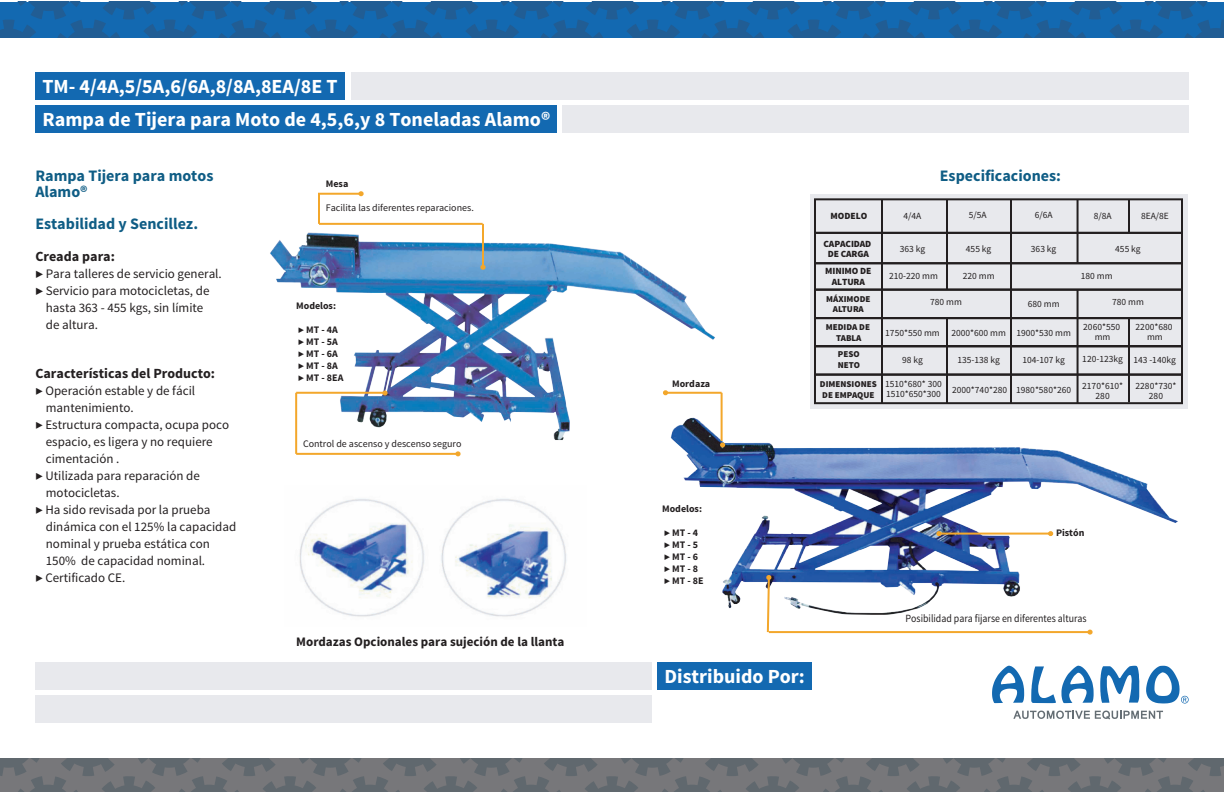
<style>
.page{position:relative;width:1224px;height:792px;background:#fff}
.page>*{position:absolute;margin:0;border:0;box-sizing:border-box;transform-origin:0 0}
.t1{font:700 20px/32.5px "Source Sans Pro";color:#fff}
.t2{font:700 16px/16px "Source Sans Pro";color:#0f5d85}
.t3{font:700 14px "Source Sans Pro";color:#231f20}
.t4{font:13px "Source Sans Pro";color:#231f20}
.t5{font:700 13px "Source Sans Pro";color:#231f20}
.t6{font:11px "Source Sans Pro";color:#231f20;scale:.89 1}
.t7{font:700 10px/12px "Source Sans Pro";color:#231f20}
.t8{font:10px "Source Sans Pro";color:#231f20}
.t9{font:9.5px/10px "Source Sans Pro";color:#231f20;text-align:center}
.t10{font:900 9.5px/10.4px "Source Sans Pro";letter-spacing:-.01em;color:#231f20;text-align:center}
.t11{font:900 9px/10.8px "Source Sans Pro";color:#231f20;text-align:center}
.s1{font-weight:700}
</style>
<div class="page">
<img style="left:657px;top:392px;width:521px;height:319px">
<svg style="left:0;top:759px;width:1224px;height:33px;background:#6f7175"></svg>
<svg style="left:0;top:2px;width:1224px;height:35px;background:#1764a6"></svg>
<svg style="left:1100px;top:666px;width:39px;height:37px"></svg>
<svg style="left:992px;top:666px;width:32px;height:37px"></svg>
<svg style="left:1031px;top:666px;width:63px;height:37px"></svg>
<svg style="left:1013px;top:711px;width:150px;height:9px"></svg>
<svg style="left:1146px;top:666px;width:43px;height:38px"></svg>
<div style="left:351px;top:73px;width:838px;height:27px;background:#e8e9ed"></div>
<div style="left:562px;top:106px;width:627px;height:27px;background:#e8e9ed"></div>
<div style="left:35px;top:662px;width:617px;height:28px;background:#e8e9ed"></div>
<div style="left:35px;top:695px;width:617px;height:28px;background:#e8e9ed"></div>
<div style="left:35px;top:73px;width:310px;height:27px;background:#1369b1"></div>
<div style="left:35px;top:106px;width:522px;height:27px;background:#1369b1"></div>
<div style="left:657px;top:663px;width:155px;height:27px;background:#1369b1"></div>
<div style="left:810px;top:194px;width:378px;height:215px;background:#e8e9ed"></div>
<hr style="left:881px;top:200px;width:2px;height:203px;background:#231f20">
<div style="left:814px;top:198px;width:369px;height:36px;border:2px solid #231f20"></div>
<div style="left:814px;top:232px;width:369px;height:32px;border:2px solid #231f20"></div>
<div style="left:814px;top:262px;width:369px;height:29px;border:2px solid #231f20"></div>
<div style="left:814px;top:289px;width:369px;height:30px;border:2px solid #231f20"></div>
<div style="left:814px;top:317px;width:369px;height:30px;border:2px solid #231f20"></div>
<div style="left:814px;top:345px;width:369px;height:30px;border:2px solid #231f20"></div>
<hr style="left:946px;top:200px;width:2px;height:90px;background:#231f20">
<hr style="left:946px;top:318px;width:2px;height:85px;background:#231f20">
<hr style="left:1010px;top:200px;width:2px;height:203px;background:#231f20">
<hr style="left:1077px;top:200px;width:2px;height:63px;background:#231f20">
<hr style="left:1077px;top:290px;width:2px;height:113px;background:#231f20">
<hr style="left:1128px;top:200px;width:2px;height:33px;background:#231f20">
<hr style="left:1128px;top:318px;width:2px;height:84px;background:#231f20">
<img style="left:270px;top:192px;width:452px;height:288px">
<hr style="left:482px;top:224px;width:2px;height:44px;background:#f3a72b">
<hr style="left:319px;top:223px;width:164px;height:2px;background:#f3a72b">
<hr style="left:295px;top:393px;width:2px;height:61px;background:#f3a72b">
<hr style="left:296px;top:453px;width:162px;height:2px;background:#f3a72b">
<hr style="left:769px;top:631px;width:321px;height:2px;background:#f3a72b">
<hr style="left:318px;top:193px;width:2px;height:31px;background:#f3a72b">
<img style="left:299px;top:498px;width:268px;height:119px">
<hr style="left:296px;top:392px;width:89px;height:2px;background:#f3a72b">
<svg style="left:480px;top:265px;width:6px;height:5px"></svg>
<svg style="left:358px;top:191px;width:6px;height:5px"></svg>
<svg style="left:382px;top:391px;width:6px;height:5px"></svg>
<svg style="left:455px;top:451px;width:6px;height:5px"></svg>
<svg style="left:1087px;top:630px;width:6px;height:5px"></svg>
<svg style="left:766px;top:575px;width:5px;height:59px"></svg>
<hr style="left:318px;top:193px;width:42px;height:2px;background:#f3a72b">
<div style="left:814px;top:374px;width:369px;height:30px;border:2px solid #231f20"></div>
<hr style="left:939px;top:533px;width:112px;height:2px;background:#f3a72b">
<svg style="left:936px;top:531px;width:6px;height:5px"></svg>
<svg style="left:1048px;top:531px;width:5px;height:5px"></svg>
<hr style="left:721px;top:393px;width:2px;height:48px;background:#f3a72b">
<hr style="left:664px;top:392px;width:58px;height:2px;background:#f3a72b">
<svg style="left:720px;top:442px;width:5px;height:5px"></svg>
<svg style="left:663px;top:390px;width:5px;height:5px"></svg>
<h1 class="t1" style="left:42px;top:71px;width:509px">TM- 4/4A,5/5A,6/6A,8/8A,8EA/8E T<br>Rampa de Tijera para Moto de 4,5,6,y 8 Toneladas Alamo®</h1>
<p class="t2" style="left:35px;top:168px;width:180px">Rampa Tijera para motos<br>Alamo®</p>
<p class="t2" style="left:35px;top:216px;width:164px">Estabilidad y Sencillez.</p>
<p class="t3" style="left:35px;top:247px;width:81px">Creada para:</p>
<p class="t4" style="left:35px;top:265px;width:188px"><span class="s1">▶</span> Para talleres de servicio general.</p>
<p class="t4" style="left:35px;top:282px;width:176px"><span class="s1">▶</span> Servicio para motocicletas, de</p>
<p class="t4" style="left:46px;top:299px;width:159px">hasta 363 - 455 kgs, sin límite</p>
<p class="t4" style="left:46px;top:316px;width:54px">de altura.</p>
<p class="t3" style="left:35px;top:364px;width:181px">Características del Producto:</p>
<p class="t4" style="left:35px;top:382px;width:161px">▶ Operación estable y de fácil</p>
<p class="t4" style="left:46px;top:399px;width:89px">mantenimiento.</p>
<p class="t4" style="left:35px;top:416px;width:195px">▶ Estructura compacta, ocupa poco</p>
<p class="t4" style="left:46px;top:433px;width:168px">espacio, es ligera y no requiere</p>
<p class="t4" style="left:46px;top:450px;width:75px">cimentación .</p>
<p class="t4" style="left:35px;top:467px;width:166px">▶ Utilizada para reparación de</p>
<p class="t4" style="left:46px;top:484px;width:75px">motocicletas.</p>
<p class="t4" style="left:35px;top:501px;width:177px">▶ Ha sido revisada por la prueba</p>
<p class="t4" style="left:46px;top:518px;width:192px">dinámica con el 125% la capacidad</p>
<p class="t4" style="left:46px;top:535px;width:166px">nominal y prueba estática con</p>
<p class="t4" style="left:46px;top:552px;width:161px">150% de capacidad nominal.</p>
<p class="t4" style="left:35px;top:569px;width:91px">▶ Certificado CE.</p>
<p class="t7" style="left:326px;top:178px;width:24px">Mesa</p>
<p class="t8" style="left:326px;top:202px;width:150px">Facilita las diferentes reparaciones.</p>
<p class="t7" style="left:296px;top:300px;width:41px">Modelos:</p>
<p class="t7" style="left:298px;top:324px;width:47px">▶ MT - 4A ▶ MT - 5A ▶ MT - 6A ▶ MT - 8A ▶ MT - 8EA</p>
<p class="t8" style="left:303px;top:437px;width:160px">Control de ascenso y descenso seguro</p>
<p class="t5" style="left:296px;top:633px;width:270px">Mordazas Opcionales para sujeción de la llanta</p>
<p class="t7" style="left:672px;top:379px;width:40px">Mordaza</p>
<p class="t2" style="left:940px;top:168px;width:123px">Especificaciones:</p>
<p class="t10" style="left:830px;top:211px;width:38px">MODELO</p>
<p class="t10" style="left:823px;top:239px;width:49px">CAPACIDAD<br>DE CARGA</p>
<p class="t10" style="left:825px;top:266px;width:48px">MINIMO DE<br>ALTURA</p>
<p class="t9" style="left:904px;top:211px;width:19px">4/4A</p>
<p class="t9" style="left:900px;top:244px;width:27px">363 kg</p>
<p class="t9" style="left:889px;top:271px;width:50px">210-220 mm</p>
<p class="t9" style="left:969px;top:210px;width:19px">5/5A</p>
<p class="t9" style="left:966px;top:244px;width:27px">455 kg</p>
<p class="t9" style="left:963px;top:271px;width:33px">220 mm</p>
<p class="t9" style="left:1035px;top:210px;width:19px">6/6A</p>
<p class="t9" style="left:1031px;top:244px;width:27px">363 kg</p>
<p class="t9" style="left:1094px;top:211px;width:19px">8/8A</p>
<p class="t9" style="left:1141px;top:211px;width:29px">8EA/8E</p>
<p class="t9" style="left:1115px;top:244px;width:27px">455 kg</p>
<p class="t9" style="left:1081px;top:271px;width:33px">180 mm</p>
<p class="t11" style="left:826px;top:294px;width:46px">MÁXIMODE<br>ALTURA</p>
<p class="t9" style="left:930px;top:297px;width:33px">780 mm</p>
<p class="t9" style="left:951px;top:328px;width:56px">2000*600 mm</p>
<p class="t9" style="left:957px;top:355px;width:44px">135-138 kg</p>
<p class="t11" style="left:826px;top:322px;width:46px">MEDIDA DE<br>TABLA</p>
<p class="t9" style="left:885px;top:328px;width:56px">1750*550 mm</p>
<p class="t11" style="left:838px;top:349px;width:24px;text-align:left">PESO<br>NETO</p>
<p class="t9" style="left:902px;top:355px;width:22px">98 kg</p>
<p class="t9" style="left:1028px;top:299px;width:33px">680 mm</p>
<p class="t9" style="left:1016px;top:328px;width:56px">1900*530 mm</p>
<p class="t9" style="left:1022px;top:355px;width:44px">104-107 kg</p>
<p class="t9" style="left:1112px;top:297px;width:33px">780 mm</p>
<p class="t9" style="left:1136px;top:322px;width:38px">2200*680 mm</p>
<p class="t9" style="left:1083px;top:322px;width:38px">2060*550 mm</p>
<p class="t9" style="left:1082px;top:354px;width:42px">120-123kg</p>
<p class="t9" style="left:1133px;top:355px;width:44px">143 -140kg</p>
<p class="t11" style="left:820px;top:379px;width:58px;text-align:left">DIMENSIONES<br>DE EMPAQUE</p>
<p class="t9" style="left:885px;top:379px;width:58px">1510*680* 300</p>
<p class="t9" style="left:886px;top:385px;width:239px">1510*650*300 2000*740*280 1980*580*260 2170*610*</p>
<p class="t9" style="left:1096px;top:391px;width:16px">280</p>
<p class="t9" style="left:1136px;top:381px;width:42px">2280*730*<br>280</p>
<p class="t7" style="left:662px;top:503px;width:41px">Modelos:</p>
<p class="t7" style="left:664px;top:527px;width:41px">▶ MT - 4 ▶ MT - 5 ▶ MT - 6 ▶ MT - 8 ▶ MT - 8E</p>
<h1 class="t1" style="left:664px;top:661px;width:142px">Distribuido Por:</h1>
<p class="t7" style="left:1056px;top:527px;width:30px">Pistón</p>
<p class="t6" style="left:906px;top:612px;width:205px">Posibilidad para fijarse en diferentes alturas</p>
</div>
